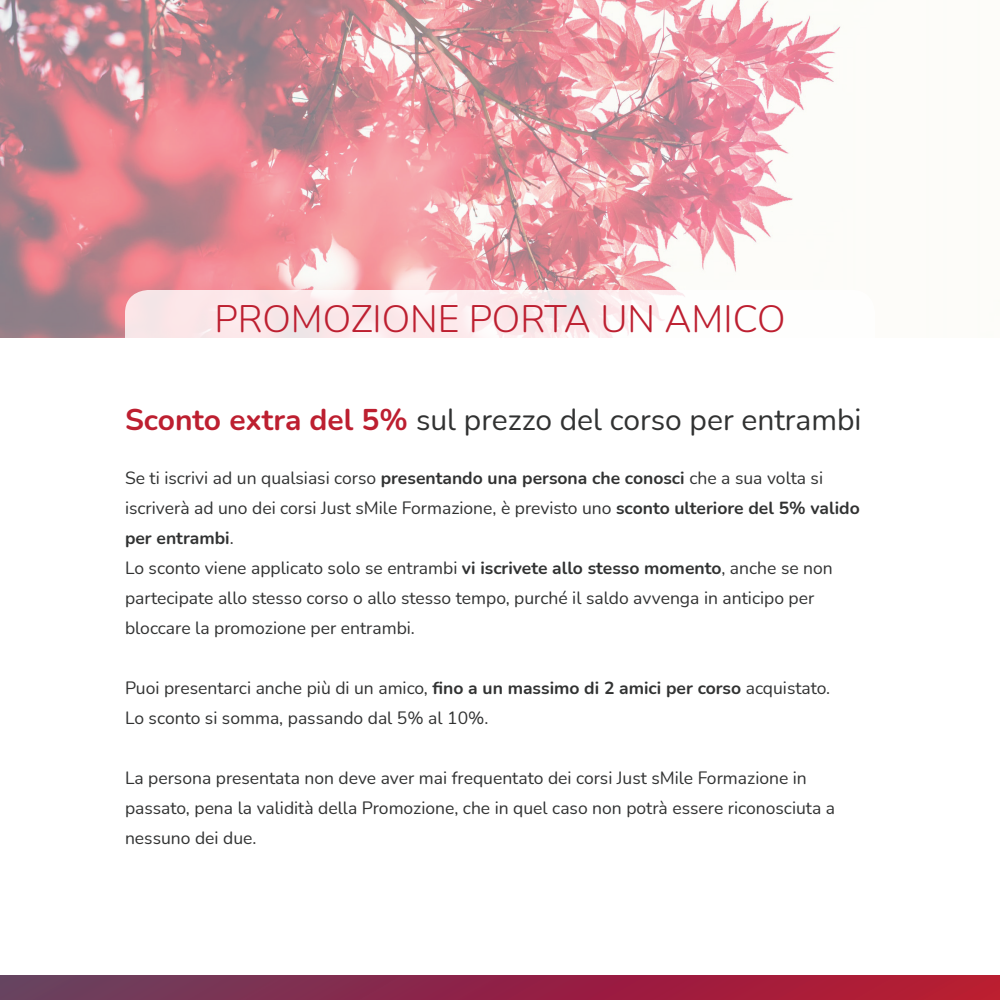
<style>
.page{position:relative;width:1000px;height:1000px;background:#fff}
.page>*{position:absolute;margin:0;border:0;box-sizing:border-box;transform-origin:0 0}
.t1{font:300 37.5px "Nunito";color:#bd1f30}
.t2{font:30px "Nunito";color:#313232}
.t3{font:17.5px/30px "Nunito";color:#313232}
.s1{font-weight:700;color:#bd1f30}
.s2{font-weight:700}
</style>
<div class="page">
<img style="left:0;top:0;width:841px;height:338px">
<div style="left:0;top:975px;width:1000px;height:25px;background:linear-gradient(to right,#673c5f,#ba132f)"></div>
<svg style="left:125px;top:290px;width:750px;height:95px"></svg>
<h1 class="t1" style="left:215px;top:292px;width:572px">PROMOZIONE PORTA UN AMICO</h1>
<h2 class="t2" style="left:125px;top:399px;width:738px"><span class="s1">Sconto extra del 5%</span> sul prezzo del corso per entrambi</h2>
<p class="t3" style="left:125px;top:463px;width:736px">Se ti iscrivi ad un qualsiasi corso <span class="s2">presentando una persona che conosci</span> che a sua volta si iscriverà ad uno dei corsi Just sMile Formazione, è previsto uno <span class="s2">sconto ulteriore del 5% valido per entrambi</span>.<br>Lo sconto viene applicato solo se entrambi <span class="s2">vi iscrivete allo stesso momento</span>, anche se non partecipate allo stesso corso o allo stesso tempo, purché il saldo avvenga in anticipo per bloccare la promozione per entrambi.</p>
<p class="t3" style="left:125px;top:673px;width:707px">Puoi presentarci anche più di un amico, <span class="s2">fino a un massimo di 2 amici per corso</span> acquistato.<br>Lo sconto si somma, passando dal 5% al 10%.</p>
<p class="t3" style="left:125px;top:763px;width:712px">La persona presentata non deve aver mai frequentato dei corsi Just sMile Formazione in passato, pena la validità della Promozione, che in quel caso non potrà essere riconosciuta a nessuno dei due.</p>
</div>
